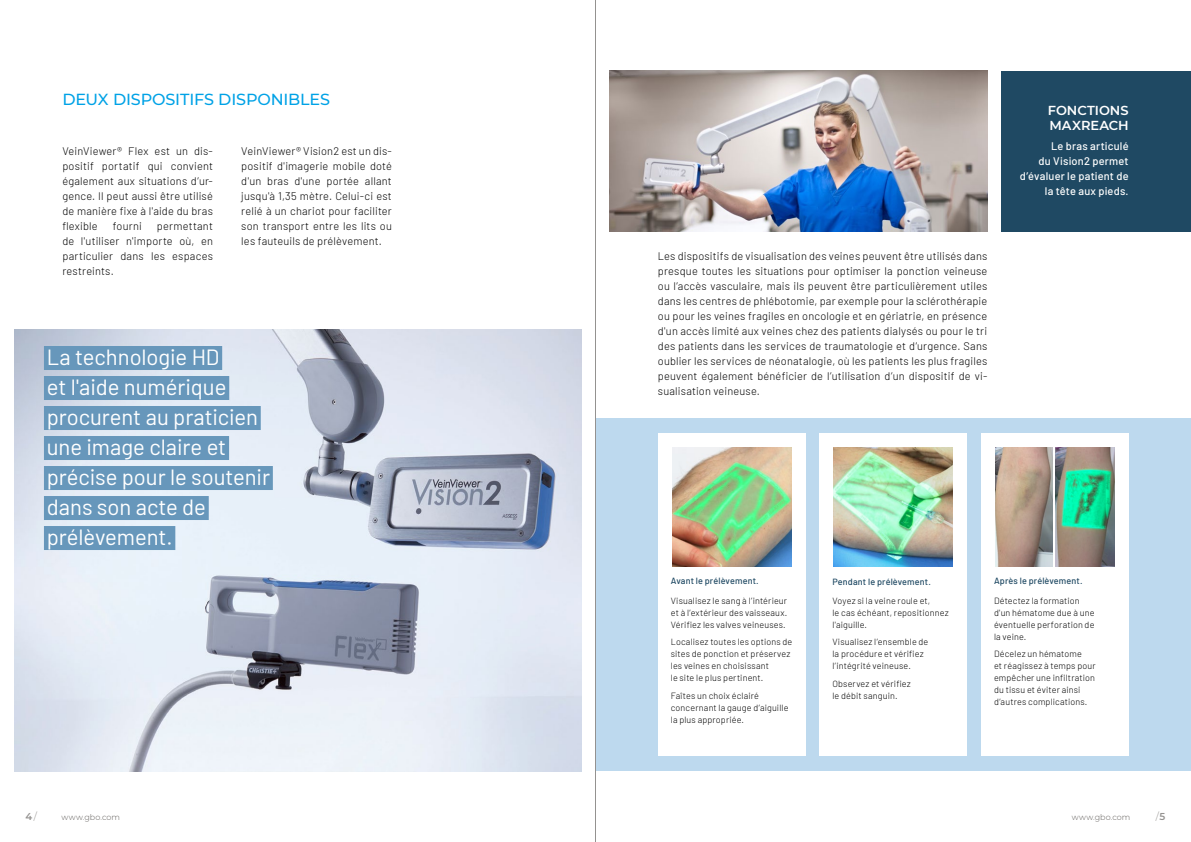
<style>
.page{position:relative;width:1191px;height:842px;background:#fff}
.page>*{position:absolute;margin:0;border:0;box-sizing:border-box;transform-origin:0 0}
.t1{font:22px/30px "Barlow";letter-spacing:-.005em;color:#fff}
.t2{font:500 16px "Montserrat";letter-spacing:-.01em;color:#00a2e6}
.t3{font:600 13px/15px "Montserrat";letter-spacing:-.005em;color:#fff}
.t4{font:300 11px/15px "Barlow";letter-spacing:.015em;color:#000;text-align:justify}
.t5{font:500 11px/15px "Barlow";letter-spacing:.02em;color:#fff;text-align:right}
.t6{font:600 10px "Montserrat";color:#949290}
.t7{font:300 10px "Montserrat";color:#949290}
.t8{font:300 9px/12px "Barlow";letter-spacing:.015em;color:#000}
.t9{font:500 9px "Barlow";letter-spacing:.015em;color:#1f4963}
.t10{font:300 8px "Montserrat";letter-spacing:.015em;color:#605d5a}
.s1{font-weight:300}
.s2{font-weight:600}
</style>
<div class="page">
<div style="left:595px;top:419px;width:596px;height:352px;background:#bdd9ee"></div>
<div style="left:1001px;top:71px;width:190px;height:161px;background:#1f4963"></div>
<div style="left:819px;top:433px;width:148px;height:322px;background:#fff"></div>
<div style="left:658px;top:433px;width:147px;height:322px;background:#fff"></div>
<div style="left:981px;top:433px;width:147px;height:322px;background:#fff"></div>
<img style="left:833px;top:447px;width:119px;height:119px">
<img style="left:672px;top:447px;width:119px;height:119px">
<div style="left:995px;top:447px;width:119px;height:119px;background:linear-gradient(to bottom,#fff,#fff)"></div>
<img style="left:1055px;top:447px;width:59px;height:119px">
<img style="left:995px;top:447px;width:57px;height:119px">
<img style="left:14px;top:330px;width:567px;height:441px">
<img style="left:609px;top:71px;width:378px;height:161px">
<div style="left:44px;top:346px;width:178px;height:24px;background:#6797bb"></div>
<div style="left:44px;top:376px;width:185px;height:24px;background:#6797bb"></div>
<div style="left:44px;top:406px;width:217px;height:24px;background:#6797bb"></div>
<div style="left:44px;top:436px;width:185px;height:24px;background:#6797bb"></div>
<div style="left:44px;top:466px;width:229px;height:24px;background:#6797bb"></div>
<div style="left:44px;top:496px;width:165px;height:24px;background:#6797bb"></div>
<div style="left:44px;top:526px;width:131px;height:24px;background:#6797bb"></div>
<hr style="left:595px;top:0;width:1px;height:842px;background:#949290">
<h2 class="t2" style="left:62px;top:88px;width:269px">DEUX DISPOSITIFS DISPONIBLES</h2>
<p class="t4" style="left:62px;top:143px;width:152px">VeinViewer® Flex est un dis&shy;positif portatif qui convient également aux situations d’ur&shy;gence. Il peut aussi être utilisé de manière fixe à l'aide du bras flexible</p>
<p class="t4" style="left:113px;top:218px;width:31px">fourni</p>
<p class="t4" style="left:62px;top:218px;width:152px;text-indent:95px">permettant de l'utiliser n'importe où, en particulier dans les espaces restreints.</p>
<p class="t4" style="left:241px;top:143px;width:152px">VeinViewer® Vision2 est un dis&shy;positif d'imagerie mobile doté d'un bras d'une portée allant jusqu'à 1,35 mètre. Celui-ci est relié à un chariot pour faciliter son transport entre les lits ou les fauteuils de prélèvement.</p>
<h1 class="t1" style="left:47px;top:340px;width:225px">La technologie HD<br>et l'aide numérique procurent au praticien une image claire et précise pour le soutenir dans son acte de prélèvement.</h1>
<p class="t4" style="left:658px;top:248px;width:331px">Les dispositifs de visualisation des veines peuvent être utilisés dans presque toutes les situations pour optimiser la ponction veineuse ou l’accès vasculaire, mais ils peuvent être particulièrement utiles dans les centres de phlébotomie, par exemple pour la sclérothérapie ou pour les veines fragiles en oncologie et en gériatrie, en présence d'un accès limité aux veines chez des patients dialysés ou pour le tri des patients dans les services de traumatologie et d’urgence. Sans oublier les services de néonatalogie, où les patients les plus fragiles peuvent également bénéficier de l’utilisation d’un dispositif de vi&shy;sualisation veineuse.</p>
<p class="t3" style="left:1048px;top:102px;width:82px">FONCTIONS<br>MAXREACH</p>
<p class="t5" style="left:1020px;top:138px;width:110px">Le bras articulé<br>du Vision2 permet d’évaluer le patient de la tête aux pieds.</p>
<p class="t9" style="left:671px;top:575px;width:89px">Avant le prélèvement.</p>
<p class="t8" style="left:671px;top:594px;width:118px;text-align:justify">Visualisez le sang à l’intérieur et à l’extérieur des vaisseaux.<br>Vérifiez les valves veineuses.</p>
<p class="t8" style="left:671px;top:635px;width:123px">Localisez toutes les options de sites de ponction et préservez les veines en choisissant<br>le site le plus pertinent.</p>
<p class="t8" style="left:671px;top:689px;width:119px">Faîtes un choix éclairé concernant la gauge d’aiguille la plus appropriée.</p>
<p class="t9" style="left:832px;top:575px;width:100px">Pendant le prélèvement.</p>
<p class="t8" style="left:832px;top:594px;width:118px">Voyez si la veine roule et,<br>le cas échéant, repositionnez l'aiguille.</p>
<p class="t8" style="left:832px;top:635px;width:97px">Visualisez l’ensemble de la procédure et vérifiez l’intégrité veineuse.</p>
<p class="t8" style="left:832px;top:677px;width:80px">Observez et vérifiez le débit sanguin.</p>
<p class="t9" style="left:994px;top:575px;width:90px">Après le prélèvement.</p>
<p class="t8" style="left:994px;top:594px;width:102px">Détectez la formation d'un hématome due à une éventuelle perforation de la veine.</p>
<p class="t8" style="left:994px;top:647px;width:103px">Décelez un hématome<br>et réagissez à temps pour empêcher une infiltration du tissu et éviter ainsi d’autres complications.</p>
<p class="t6" style="left:26px;top:809px;width:13px">4 <span class="s1">/</span></p>
<p class="t10" style="left:62px;top:812px;width:60px">www.gbo.com</p>
<p class="t10" style="left:1071px;top:812px;width:60px">www.gbo.com</p>
<p class="t7" style="left:1155px;top:810px;width:11px">/ <span class="s2">5</span></p>
</div>
